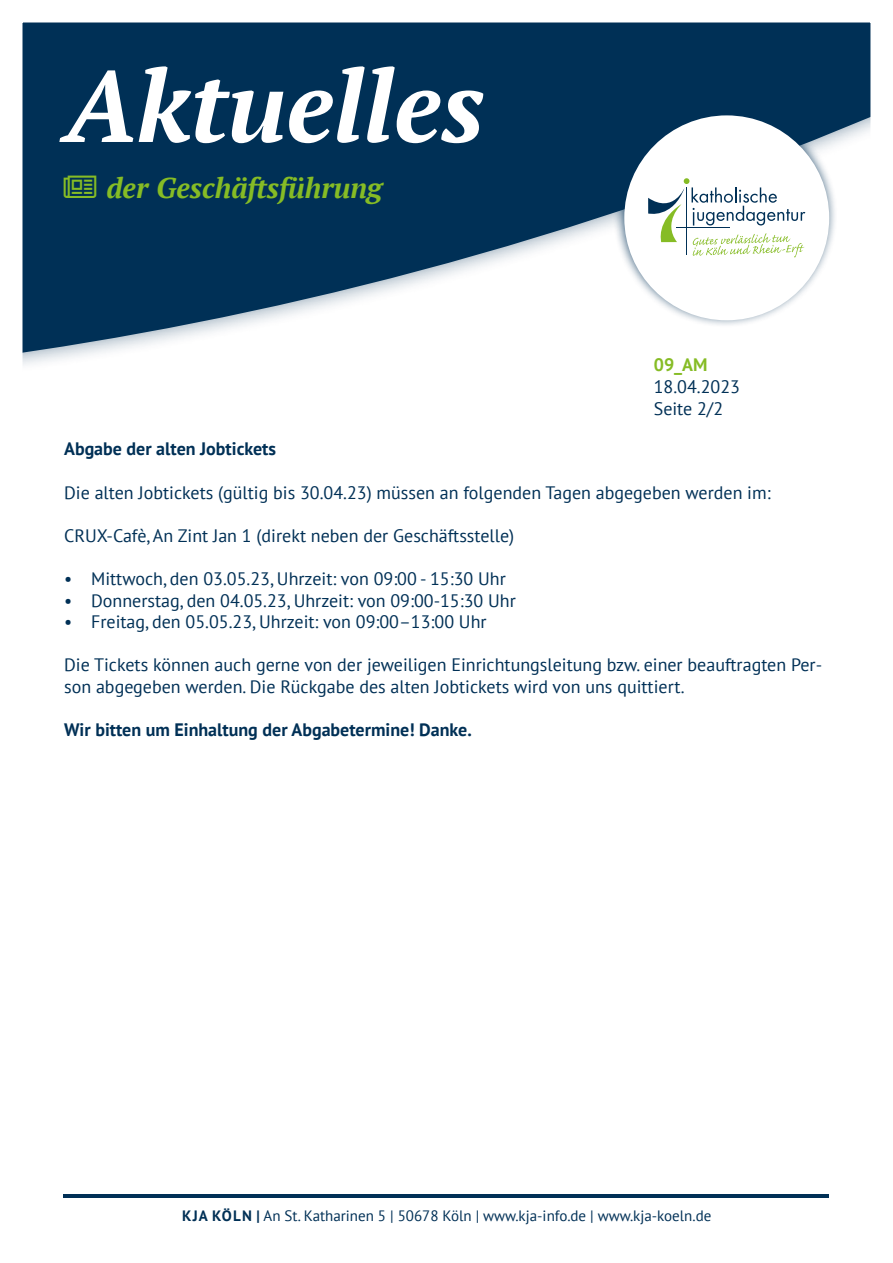
<style>
.page{position:relative;width:893px;height:1263px;background:#fff}
.page>*{position:absolute;margin:0;border:0;box-sizing:border-box;transform-origin:0 0}
.t1{font:italic 700 100.5px "PT Serif";color:#fff}
.t2{font:italic 700 28.5px "PT Serif";color:#86bc25}
.t3{font:18px/21.6px "PT Sans";color:#003056}
.t4{font:700 18px "PT Sans";color:#003056}
.t5{font:700 18px "PT Sans";color:#86bc25}
.t6{font:15px "PT Sans";color:#003056}
.s1{font-weight:700}
</style>
<div class="page">
<svg style="left:23px;top:23px;width:847px;height:335px;fill:#003056"></svg>
<hr style="left:64px;top:1194px;width:765px;height:3px;background:#003056">
<div style="left:613px;top:102px;width:225px;height:225px;background:#003056;opacity:.75"></div>
<div style="left:624px;top:115px;width:205px;height:205px;background:#fff;border-radius:50%"></div>
<svg style="left:648px;top:178px;width:157px;height:79px"></svg>
<svg style="left:64px;top:175px;width:32px;height:22px"></svg>
<h1 class="t1" style="left:64px;top:40px;width:422px">Aktuelles</h1>
<h2 class="t2" style="left:106px;top:168px;width:277px">der Geschäftsführung</h2>
<p class="t5" style="left:654px;top:353px;width:55px">09_AM</p>
<p class="t3" style="left:654px;top:375px;width:88px">18.04.2023<br>Seite 2/2</p>
<p class="t4" style="left:64px;top:437px;width:213px">Abgabe der alten Jobtickets</p>
<p class="t3" style="left:64px;top:481px;width:708px">Die alten Jobtickets (gültig bis 30.04.23) müssen an folgenden Tagen abgegeben werden im:</p>
<p class="t3" style="left:64px;top:524px;width:452px">CRUX-Cafè, An Zint Jan 1 (direkt neben der Geschäftsstelle)</p>
<p class="t3" style="left:64px;top:567px;width:443px">• Mittwoch, den 03.05.23, Uhrzeit: von 09:00 - 15:30 Uhr</p>
<p class="t3" style="left:64px;top:589px;width:453px">• Donnerstag, den 04.05.23, Uhrzeit: von 09:00-15:30 Uhr</p>
<p class="t3" style="left:64px;top:611px;width:424px">• Freitag, den 05.05.23, Uhrzeit: von 09:00–13:00 Uhr</p>
<p class="t3" style="left:64px;top:654px;width:760px">Die Tickets können auch gerne von der jeweiligen Einrichtungsleitung bzw. einer beauftragten Per&shy;son abgegeben werden. Die Rückgabe des alten Jobtickets wird von uns quittiert.</p>
<p class="t4" style="left:64px;top:718px;width:409px">Wir bitten um Einhaltung der Abgabetermine! Danke.</p>
<p class="t6" style="left:182px;top:1206px;width:531px"><span class="s1">KJA KÖLN |</span> An St. Katharinen 5 | 50678 Köln | www.kja-info.de | www.kja-koeln.de</p>
</div>
